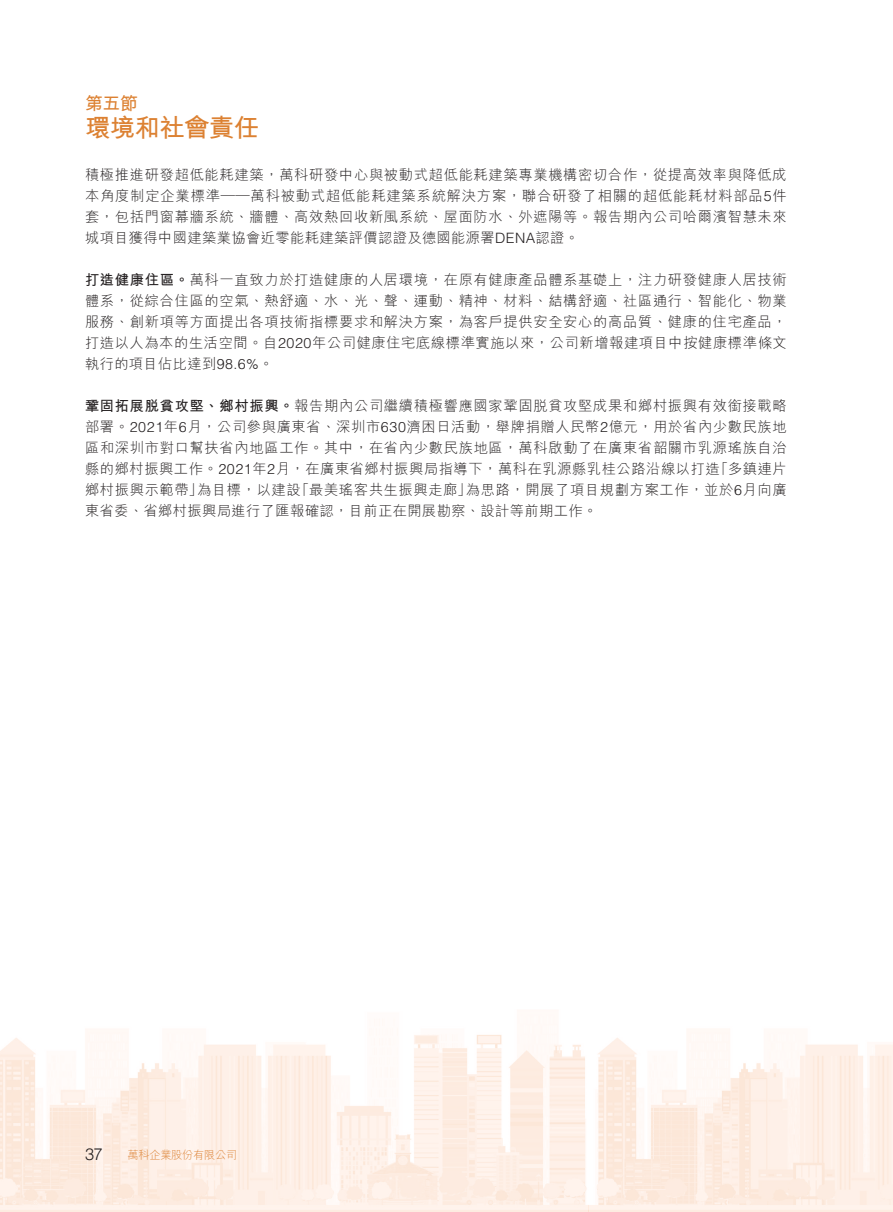
<style>
.page{position:relative;width:893px;height:1212px;background:#fff}
.page>*{position:absolute;margin:0;border:0;box-sizing:border-box;transform-origin:0 0}
.t1{font:700 25.5px "M Hei HK";letter-spacing:-.03em;color:#dc8132}
.t2{font:700 18px "M Hei HK";color:#dc8132}
.t3{font:300 16.5px "Helvetica LT Std";color:#231f20}
.t4{font:300 14.25px/21px "M Hei HK";letter-spacing:.03em;color:#231f20;text-align:justify}
.t5{font:300 11.25px "M Hei HK";letter-spacing:-.03em;color:#dc8132}
.s1{font-family:"Helvetica LT Std"}
.s2{font-weight:700}
</style>
<div class="page">
<img style="left:0;top:1029px;width:893px;height:183px">
<p class="t2" style="left:85px;top:90px;width:54px">第五節</p>
<h1 class="t1" style="left:85px;top:109px;width:176px">環境和社會責任</h1>
<p class="t4" style="left:85px;top:164px;width:703px">積極推進研發超低能耗建築，萬科研發中心與被動式超低能耗建築專業機構密切合作，從提高效率與降低成本角度制定企業標準——萬科被動式超低能耗建築系統解決方案，聯合研發了相關的超低能耗材料部品<span class="s1">5</span>件套，包括門窗幕牆系統、牆體、高效熱回收新風系統、屋面防水、外遮陽等。報告期內公司哈爾濱智慧未來城項目獲得中國建築業協會近零能耗建築評價認證及德國能源署<span class="s1">DENA</span>認證。</p>
<p class="t4" style="left:85px;top:269px;width:703px"><span class="s2">打造健康住區。</span>萬科一直致力於打造健康的人居環境，在原有健康產品體系基礎上，注力研發健康人居技術體系，從綜合住區的空氣、熱舒適、水、光、聲、運動、精神、材料、結構舒適、社區通行、智能化、物業服務、創新項等方面提出各項技術指標要求和解決方案，為客戶提供安全安心的高品質、健康的住宅產品，打造以人為本的生活空間。自<span class="s1">2020</span>年公司健康住宅底線標準實施以來，公司新增報建項目中按健康標準條文執行的項目佔比達到<span class="s1">98.6%</span>。</p>
<p class="t4" style="left:85px;top:395px;width:703px"><span class="s2">鞏固拓展脫貧攻堅、鄉村振興。</span>報告期內公司繼續積極響應國家鞏固脫貧攻堅成果和鄉村振興有效銜接戰略部署。<span class="s1">2021</span>年<span class="s1">6</span>月，公司參與廣東省、深圳市<span class="s1">630</span>濟困日活動，舉牌捐贈人民幣<span class="s1">2</span>億元，用於省內少數民族地區和深圳市對口幫扶省內地區工作。其中，在省內少數民族地區，萬科啟動了在廣東省韶關市乳源瑤族自治縣的鄉村振興工作。<span class="s1">2021</span>年<span class="s1">2</span>月，在廣東省鄉村振興局指導下，萬科在乳源縣乳桂公路沿線以打造「多鎮連片鄉村振興示範帶」為目標，以建設「最美瑤客共生振興走廊」為思路，開展了項目規劃方案工作，並於<span class="s1">6</span>月向廣東省委、省鄉村振興局進行了匯報確認，目前正在開展勘察、設計等前期工作。</p>
<p class="t3" style="left:85px;top:1144px;width:19px">37</p>
<p class="t5" style="left:128px;top:1146px;width:111px">萬科企業股份有限公司</p>
</div>
